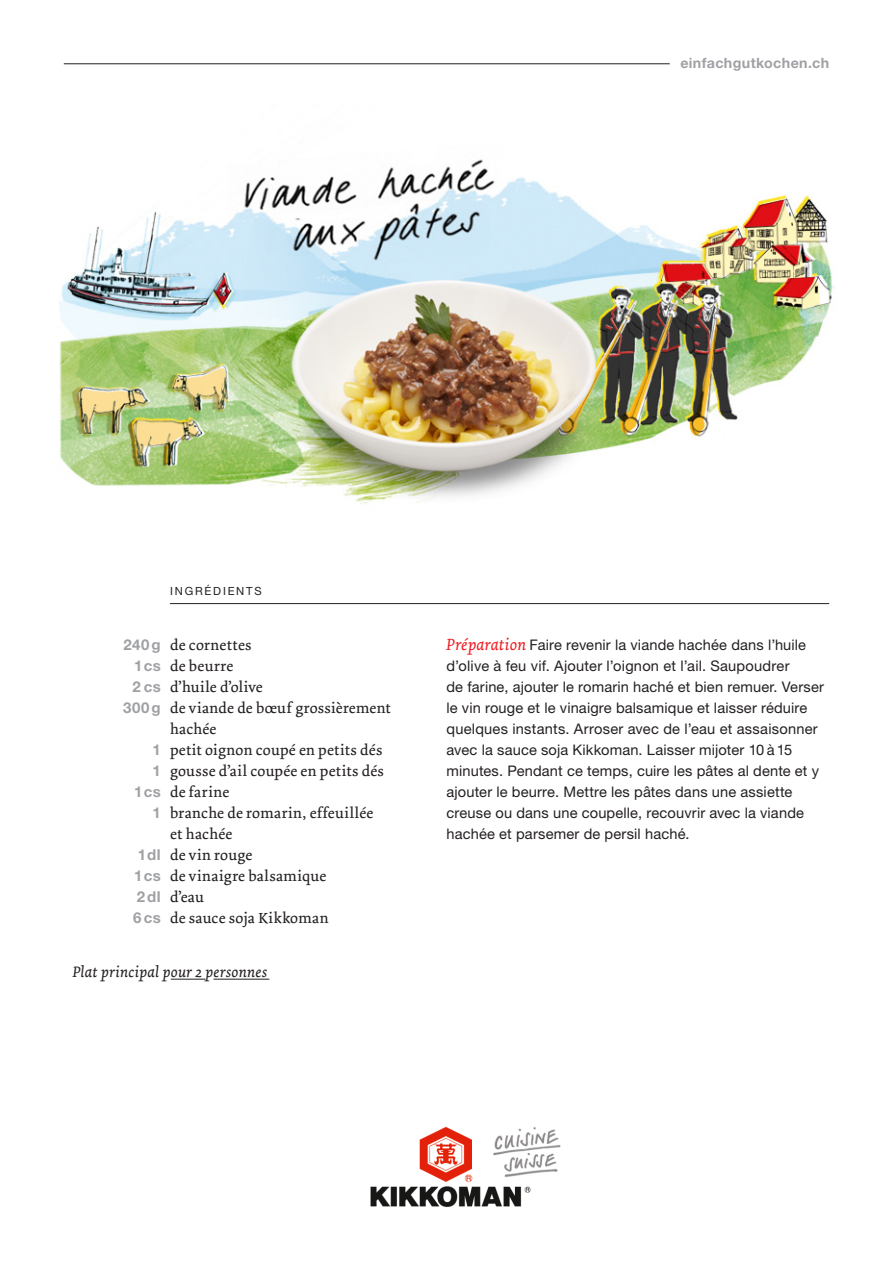
<style>
.page{position:relative;width:893px;height:1263px;background:#fff}
.page>*{position:absolute;margin:0;border:0;box-sizing:border-box;transform-origin:0 0}
.t1{font:italic 15.75px "Dolly";letter-spacing:.015em;color:#231f20}
.t2{font:15.3px/21px "Dolly";letter-spacing:.015em;color:#231f20}
.t3{font:700 15px/21px "Helvetica Neue";letter-spacing:.045em;color:#a0a1a5;text-align:right}
.t4{font:14.7px/21px "Helvetica Neue";letter-spacing:.01em;color:#231f20}
.t5{font:700 14.25px "Helvetica Neue";letter-spacing:.025em;color:#a0a1a5}
.t6{font:11.25px "Helvetica Neue";letter-spacing:.16em;color:#231f20}
.s1{font-family:"Dolly";font-style:italic;font-size:16.8px;color:#ee1d23}
</style>
<div class="page">
<hr style="left:170px;top:603px;width:659px;height:1px;background:#231f20">
<hr style="left:64px;top:63px;width:606px;height:1px;background:#231f20">
<img style="left:370px;top:1126px;width:191px;height:81px">
<img style="left:59px;top:159px;width:776px;height:345px">
<hr style="left:171px;top:979px;width:34px;height:1px;background:#231f20">
<hr style="left:213px;top:979px;width:56px;height:1px;background:#231f20">
<p class="t5" style="left:680px;top:54px;width:150px">einfachgutkochen.ch</p>
<p class="t6" style="left:170px;top:584px;width:93px">Ingrédi ents</p>
<p class="t2" style="left:170px;top:635px;width:222px">de cornettes<br>de beurre<br>d’huile d’olive<br>de viande de bœuf grossièrement hachée<br>petit oignon coupé en petits dés gousse d’ail coupée en petits dés de farine<br>branche de romarin, effeuillée<br>et hachée<br>de vin rouge<br>de vinaigre balsamique<br>d’eau<br>de sauce soja Kikkoman</p>
<p class="t1" style="left:73px;top:963px;width:196px">Plat principal pour 2 personnes</p>
<p class="t3" style="left:123px;top:634px;width:39px">240g<br>1cs<br>2cs<br>300g</p>
<p class="t3" style="left:134px;top:739px;width:28px">1<br>1<br>1cs<br>1</p>
<p class="t3" style="left:133px;top:844px;width:29px;text-align:center">1dl<br>1cs<br>2dl<br>6cs</p>
<p class="t4" style="left:446px;top:634px;width:379px"><span class="s1">Préparation</span> Faire revenir la viande hachée dans l’huile d’olive à feu vif. Ajouter l’oignon et l’ail. Saupoudrer<br>de farine, ajouter le romarin haché et bien remuer. Verser le vin rouge et le vinaigre balsamique et laisser réduire quelques instants. Arroser avec de l’eau et assaisonner avec la sauce soja Kikkoman. Laisser mijoter 10 à 15 minutes. Pendant ce temps, cuire les pâtes al dente et y ajouter le beurre. Mettre les pâtes dans une assiette creuse ou dans une coupelle, recouvrir avec la viande hachée et parsemer de persil haché.</p>
</div>
